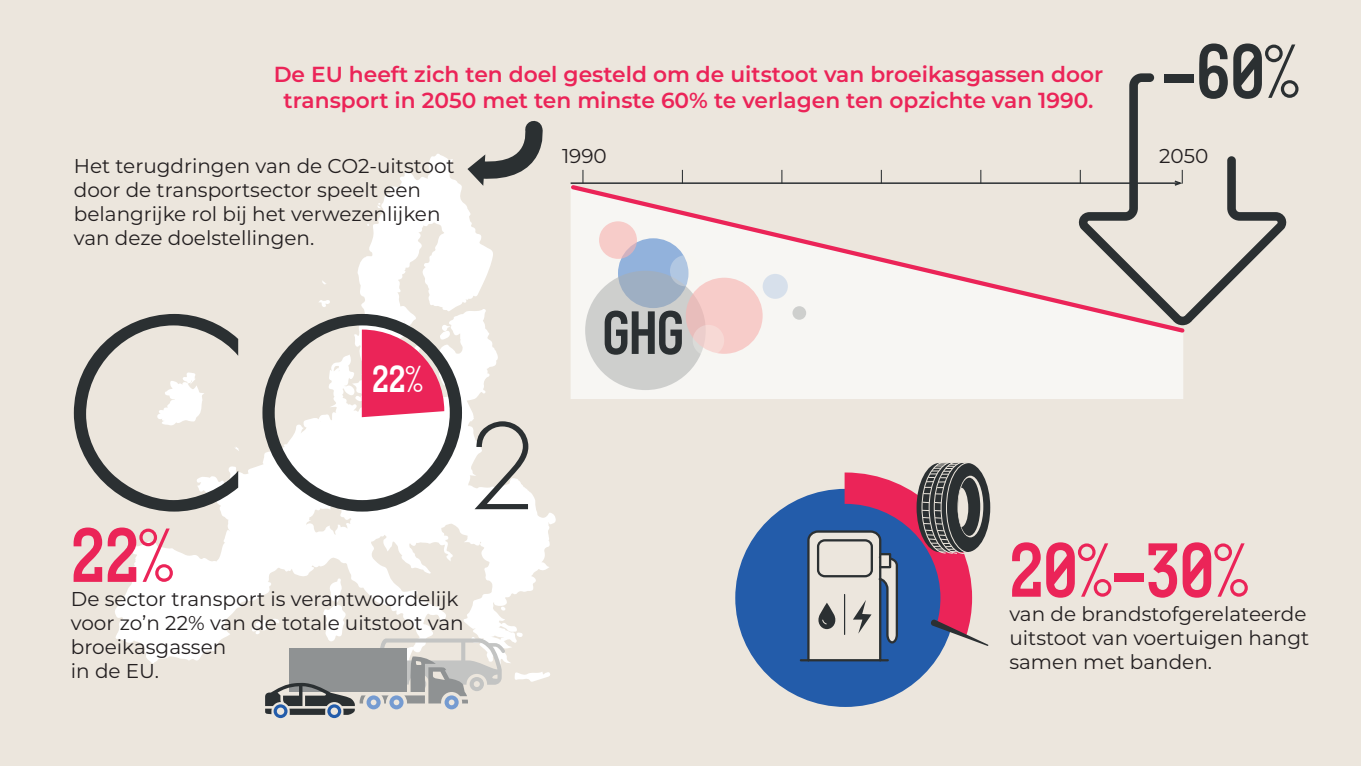
<style>
.page{position:relative;width:1361px;height:766px;background:#fff}
.page>*{position:absolute;margin:0;border:0;box-sizing:border-box;transform-origin:0 0}
.t1{font:77.47px "Mono 45 Headline VREDESTEIN";color:#eb2458}
.t2{font:77.47px "Mono 45 Headline VREDESTEIN";color:#2b3032}
.t3{font:61.8px "Mono 45 Headline VREDESTEIN";color:#2b3032}
.t4{font:38.08px "Mono 45 Headline VREDESTEIN";color:#fff}
.t5{font:600 21.75px/26.1px "Montserrat";color:#eb2458;text-align:center}
.t6{font:20px/24px "Montserrat";color:#231f20}
</style>
<div class="page">
<div style="left:0;top:0;width:1361px;height:765px;background:#ece6dd"></div>
<div style="left:571px;top:335px;width:612px;height:64px;background:#f7f6f3"></div>
<svg style="left:115px;top:313px;width:441px;height:351px;fill:#fff"></svg>
<svg style="left:514px;top:672px;width:36px;height:9px"></svg>
<svg style="left:516px;top:632px;width:7px;height:5px"></svg>
<svg style="left:319px;top:300px;width:11px;height:7px"></svg>
<svg style="left:274px;top:704px;width:13px;height:14px"></svg>
<svg style="left:327px;top:704px;width:14px;height:14px"></svg>
<svg style="left:252px;top:578px;width:253px;height:136px"></svg>
<svg style="left:582px;top:170px;width:1px;height:12px"></svg>
<svg style="left:682px;top:170px;width:1px;height:12px"></svg>
<svg style="left:781px;top:170px;width:1px;height:12px"></svg>
<svg style="left:881px;top:170px;width:1px;height:12px"></svg>
<svg style="left:980px;top:170px;width:1px;height:12px"></svg>
<div style="left:735px;top:488px;width:220px;height:218px;background:#235caa;border-radius:50%"></div>
<svg style="left:798px;top:462px;width:192px;height:200px"></svg>
<svg style="left:74px;top:314px;width:388px;height:197px"></svg>
<svg style="left:352px;top:120px;width:199px;height:389px"></svg>
<svg style="left:1079px;top:73px;width:208px;height:252px"></svg>
<svg style="left:570px;top:182px;width:617px;height:153px"></svg>
<div style="left:618px;top:238px;width:70px;height:70px;background:#92b2dc;border-radius:50%"></div>
<svg style="left:599px;top:221px;width:38px;height:38px"></svg>
<svg style="left:585px;top:271px;width:121px;height:119px;background:#c6c9cb"></svg>
<div style="left:686px;top:277px;width:76px;height:77px;background:linear-gradient(to right,#eec4c1,#fbcfcc);border-radius:50%"></div>
<svg style="left:670px;top:255px;width:31px;height:31px"></svg>
<svg style="left:693px;top:325px;width:31px;height:31px"></svg>
<div style="left:762px;top:274px;width:26px;height:25px;background:#d7e0eb;border-radius:50%"></div>
<div style="left:792px;top:306px;width:14px;height:13px;background:#cecfcd;border-radius:50%"></div>
<p class="t5" style="left:274px;top:60px;width:831px">De EU heeft zich ten doel gesteld om de uitstoot van broeikasgassen door transport in 2050 met ten minste 60% te verlagen ten opzichte van 1990.</p>
<h1 class="t2" style="left:1162px;top:25px;width:138px">-60%</h1>
<p class="t6" style="left:74px;top:153px;width:382px">Het terugdringen van de CO2-uitstoot door de transportsector speelt een belangrijke rol bij het verwezenlijken van deze doelstellingen.</p>
<h3 class="t4" style="left:372px;top:356px;width:52px">22%</h3>
<h1 class="t1" style="left:71px;top:509px;width:104px">22%</h1>
<p class="t6" style="left:71px;top:586px;width:394px">De sector transport is verantwoordelijk voor zo’n 22% van de totale uitstoot van broeikasgassen<br>in de EU.</p>
<p class="t6" style="left:562px;top:143px;width:46px">1990</p>
<p class="t6" style="left:1159px;top:143px;width:51px">2050</p>
<h2 class="t3" style="left:602px;top:296px;width:83px">GHG</h2>
<h1 class="t1" style="left:1009px;top:524px;width:240px">20%-30%</h1>
<p class="t6" style="left:1009px;top:601px;width:301px">van de brandstofgerelateerde uitstoot van voertuigen hangt samen met banden.</p>
</div>
